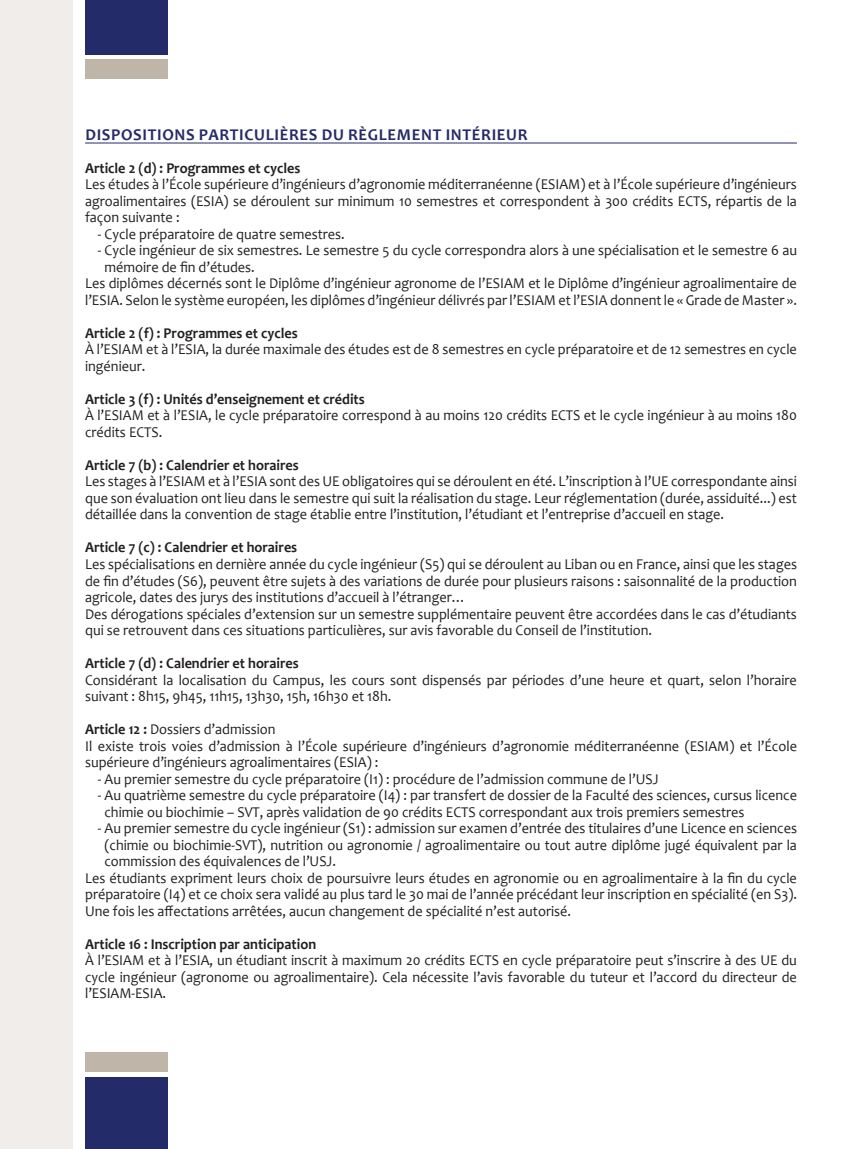
<style>
.page{position:relative;width:851px;height:1149px;background:#fff}
.page>*{position:absolute;margin:0;border:0;box-sizing:border-box;transform-origin:0 0}
.Title_Underline{font:700 16.5px "Candara";letter-spacing:.04em;color:#242b69}
.t1{font:15px/16.5px "Candara";color:#231f20;scale:.95 1}
.t2{font:700 15px "Candara";color:#231f20;scale:.95 1}
.s1{font-weight:700}
</style>
<div class="page">
<div style="left:85px;top:1076px;width:83px;height:72px;background:#242b69"></div>
<div style="left:85px;top:1051px;width:83px;height:19px;background:#bfb5a9"></div>
<div style="left:85px;top:60px;width:83px;height:19px;background:#bfb5a9"></div>
<div style="left:85px;top:0;width:83px;height:54px;background:#242b69"></div>
<hr style="left:85px;top:143px;width:711px;height:1px;background:#242b69">
<div style="left:0;top:0;width:72px;height:1148px;background:#f1edea"></div>
<p class="Title_Underline" style="left:85px;top:124px;width:443px">DISPOSITIONS PARTICULIÈRES DU RÈGLEMENT INTÉRIEUR</p>
<p class="t2" style="left:85px;top:159px;width:228px">Article 2 (d) : Programmes et cycles</p>
<p class="t1" style="left:85px;top:176px;width:750px;text-align:justify">Les études à l’École supérieure d’ingénieurs d’agronomie méditerranéenne (ESIAM) et à l’École supérieure d’ingénieurs agroalimentaires (ESIA) se déroulent sur minimum 10 semestres et correspondent à 300 crédits ECTS, répartis de la façon suivante :</p>
<p class="t1" style="left:98px;top:225px;width:261px">- Cycle préparatoire de quatre semestres.</p>
<p class="t1" style="left:104px;top:242px;width:730px;text-indent:-7px">- Cycle ingénieur de six semestres. Le semestre 5 du cycle correspondra alors à une spécialisation et le semestre 6 au mémoire de fin d’études.</p>
<p class="t1" style="left:85px;top:275px;width:750px">Les diplômes décernés sont le Diplôme d’ingénieur agronome de l’ESIAM et le Diplôme d’ingénieur agroalimentaire de l’ESIA. Selon le système européen, les diplômes d’ingénieur délivrés par l’ESIAM et l’ESIA donnent le « Grade de Master ».</p>
<p class="t2" style="left:85px;top:324px;width:225px">Article 2 (f) : Programmes et cycles</p>
<p class="t1" style="left:85px;top:341px;width:750px">À l’ESIAM et à l’ESIA, la durée maximale des études est de 8 semestres en cycle préparatoire et de 12 semestres en cycle ingénieur.</p>
<p class="t2" style="left:85px;top:390px;width:296px">Article 3 (f) : Unités d’enseignement et crédits</p>
<p class="t1" style="left:85px;top:407px;width:750px">À l’ESIAM et à l’ESIA, le cycle préparatoire correspond à au moins 120 crédits ECTS et le cycle ingénieur à au moins 180 crédits ECTS.</p>
<p class="t2" style="left:85px;top:456px;width:226px">Article 7 (b) : Calendrier et horaires</p>
<p class="t1" style="left:85px;top:473px;width:750px;text-align:justify">Les stages à l’ESIAM et à l’ESIA sont des UE obligatoires qui se déroulent en été. L’inscription à l’UE correspondante ainsi que son évaluation ont lieu dans le semestre qui suit la réalisation du stage. Leur réglementation (durée, assiduité...) est détaillée dans la convention de stage établie entre l’institution, l’étudiant et l’entreprise d’accueil en stage.</p>
<p class="t2" style="left:85px;top:538px;width:225px">Article 7 (c) : Calendrier et horaires</p>
<p class="t1" style="left:85px;top:555px;width:750px;text-align:justify">Les spécialisations en dernière année du cycle ingénieur (S5) qui se déroulent au Liban ou en France, ainsi que les stages de fin d’études (S6), peuvent être sujets à des variations de durée pour plusieurs raisons : saisonnalité de la production agricole, dates des jurys des institutions d’accueil à l’étranger…</p>
<p class="t1" style="left:85px;top:605px;width:750px">Des dérogations spéciales d’extension sur un semestre supplémentaire peuvent être accordées dans le cas d’étudiants qui se retrouvent dans ces situations particulières, sur avis favorable du Conseil de l’institution.</p>
<p class="t2" style="left:85px;top:654px;width:226px">Article 7 (d) : Calendrier et horaires</p>
<p class="t1" style="left:85px;top:671px;width:750px">Considérant la localisation du Campus, les cours sont dispensés par périodes d’une heure et quart, selon l’horaire suivant : 8h15, 9h45, 11h15, 13h30, 15h, 16h30 et 18h.</p>
<p class="t1" style="left:85px;top:720px;width:202px"><span class="s1">Article 12 :</span> Dossiers d’admission</p>
<p class="t1" style="left:85px;top:737px;width:750px">Il existe trois voies d’admission à l’École supérieure d’ingénieurs d’agronomie méditerranéenne (ESIAM) et l’École supérieure d’ingénieurs agroalimentaires (ESIA) :</p>
<p class="t1" style="left:98px;top:770px;width:592px">- Au premier semestre du cycle préparatoire (I1) : procédure de l’admission commune de l’USJ</p>
<p class="t1" style="left:104px;top:786px;width:730px;text-indent:-7px">- Au quatrième semestre du cycle préparatoire (I4) : par transfert de dossier de la Faculté des sciences, cursus licence chimie ou biochimie – SVT, après validation de 90 crédits ECTS correspondant aux trois premiers semestres</p>
<p class="t1" style="left:104px;top:819px;width:730px;text-align:justify;text-indent:-7px">- Au premier semestre du cycle ingénieur (S1) : admission sur examen d’entrée des titulaires d’une Licence en sciences (chimie ou biochimie-SVT), nutrition ou agronomie / agroalimentaire ou tout autre diplôme jugé équivalent par la commission des équivalences de l’USJ.</p>
<p class="t1" style="left:85px;top:869px;width:750px;text-align:justify">Les étudiants expriment leurs choix de poursuivre leurs études en agronomie ou en agroalimentaire à la fin du cycle préparatoire (I4) et ce choix sera validé au plus tard le 30 mai de l’année précédant leur inscription en spécialité (en S3).<br>Une fois les affectations arrêtées, aucun changement de spécialité n’est autorisé.</p>
<p class="t2" style="left:85px;top:934px;width:245px">Article 16 : Inscription par anticipation</p>
<p class="t1" style="left:85px;top:951px;width:750px;text-align:justify">À l’ESIAM et à l’ESIA, un étudiant inscrit à maximum 20 crédits ECTS en cycle préparatoire peut s’inscrire à des UE du cycle ingénieur (agronome ou agroalimentaire). Cela nécessite l’avis favorable du tuteur et l’accord du directeur de l’ESIAM-ESIA.</p>
</div>
